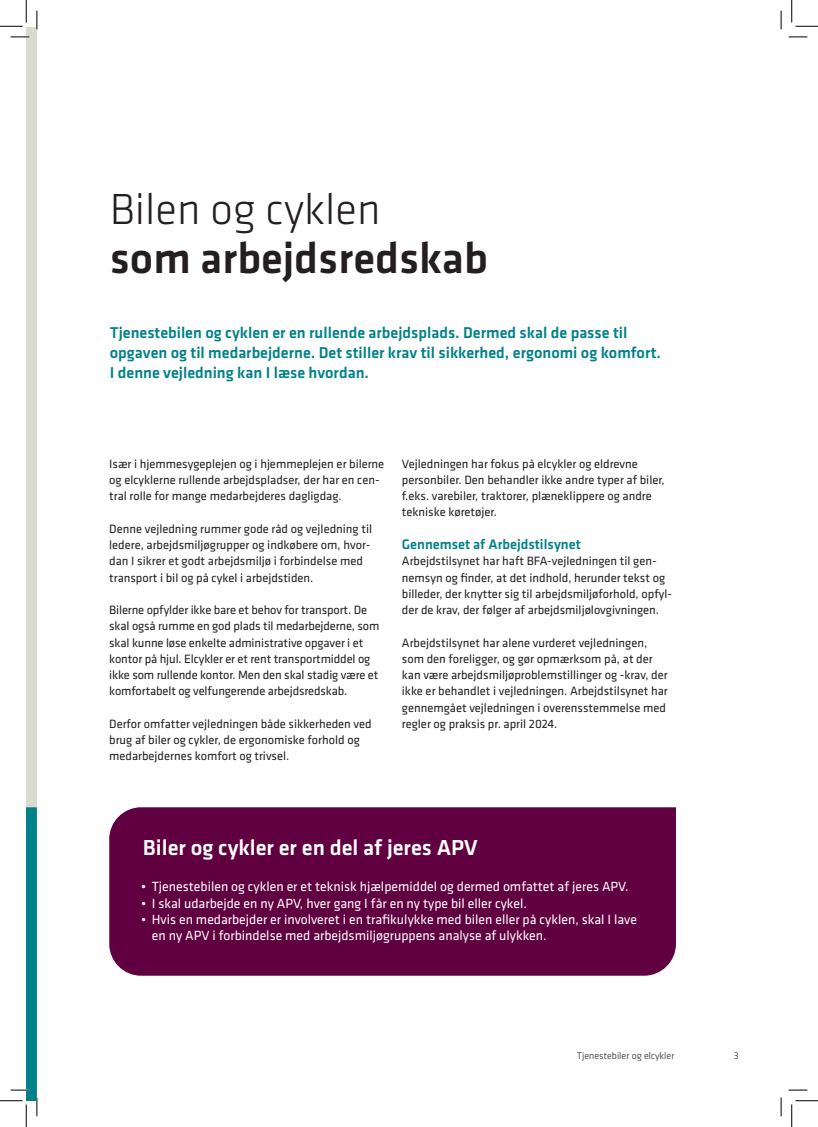
<style>
.page{position:relative;width:818px;height:1127px;background:#fff}
.page>*{position:absolute;margin:0;border:0;box-sizing:border-box;transform-origin:0 0}
.OS_36_light{font:500 45px "Klavika";color:#231f20}
.OS_36_light-2{font:300 45px "Klavika";color:#231f20}
.OS_18{font:500 22.5px "Klavika";color:#fff}
.UR{font:500 16.25px/20px "Klavika";color:#008189}
.MR_stor{font:500 14.38px "Klavika";color:#008189}
.t1{font:13.75px/16.2px "Klavika";color:#fff}
.Brød{font:12.5px/16.2px "Klavika";color:#231f20}
.t2{font:300 10px "Klavika";color:#231f20}
</style>
<div class="page">
<div style="left:26px;top:27px;width:11px;height:1072px;background:#dbdacf"></div>
<div style="left:109px;top:807px;width:567px;height:168px;background:#610040"></div>
<svg style="left:11px;top:36px;width:18px;height:2px"></svg>
<svg style="left:788px;top:36px;width:19px;height:2px"></svg>
<svg style="left:788px;top:1089px;width:19px;height:1px"></svg>
<svg style="left:36px;top:11px;width:2px;height:18px"></svg>
<svg style="left:780px;top:11px;width:2px;height:18px"></svg>
<svg style="left:780px;top:1097px;width:2px;height:18px"></svg>
<svg style="left:0;top:0;width:27px;height:27px"></svg>
<svg style="left:0;top:807px;width:38px;height:319px"></svg>
<svg style="left:791px;top:0;width:27px;height:27px"></svg>
<svg style="left:791px;top:1100px;width:27px;height:26px"></svg>
<p class="OS_36_light-2" style="left:110px;top:182px;width:272px">Bilen og cyklen</p>
<p class="OS_36_light" style="left:110px;top:227px;width:379px">som arbejdsredskab</p>
<p class="UR" style="left:110px;top:322px;width:553px">Tjenestebilen og cyklen er en rullende arbejdsplads. Dermed skal de passe til opgaven og til medarbejderne. Det stiller krav til sikkerhed, ergonomi og komfort.<br>I denne vejledning kan I læse hvordan.</p>
<p class="Brød" style="left:109px;top:455px;width:277px">Især i hjemmesygeplejen og i hjemmeplejen er bilerne og elcyklerne rullende arbejdspladser, der har en cen&shy;tral rolle for mange medarbejderes dagligdag.</p>
<p class="Brød" style="left:109px;top:520px;width:264px">Denne vejledning rummer gode råd og vejledning til ledere, arbejdsmiljøgrupper og indkøbere om, hvor&shy;dan I sikrer et godt arbejdsmiljø i forbindelse med transport i bil og på cykel i arbejdstiden.</p>
<p class="Brød" style="left:109px;top:601px;width:272px">Bilerne opfylder ikke bare et behov for transport. De skal også rumme en god plads til medarbejderne, som skal kunne løse enkelte administrative opgaver i et kontor på hjul. Elcykler er et rent transportmiddel og ikke som rullende kontor. Men den skal stadig være et komfortabelt og velfungerende arbejdsredskab.</p>
<p class="Brød" style="left:109px;top:715px;width:264px">Derfor omfatter vejledningen både sikkerheden ved brug af biler og cykler, de ergonomiske forhold og medarbejdernes komfort og trivsel.</p>
<p class="Brød" style="left:402px;top:455px;width:264px">Vejledningen har fokus på elcykler og eldrevne personbiler. Den behandler ikke andre typer af biler, f.eks. varebiler, traktorer, plæneklippere og andre tekniske køretøjer.</p>
<p class="MR_stor" style="left:402px;top:534px;width:180px">Gennemset af Arbejdstilsynet</p>
<p class="Brød" style="left:402px;top:552px;width:272px">Arbejdstilsynet har haft BFA-vejledningen til gen&shy;nemsyn og finder, at det indhold, herunder tekst og billeder, der knytter sig til arbejdsmiljøforhold, opfyl&shy;der de krav, der følger af arbejdsmiljølovgivningen.</p>
<p class="Brød" style="left:402px;top:633px;width:267px">Arbejdstilsynet har alene vurderet vejledningen, som den foreligger, og gør opmærksom på, at der kan være arbejdsmiljøproblemstillinger og -krav, der ikke er behandlet i vejledningen. Arbejdstilsynet har gennemgået vejledningen i overensstemmelse med regler og praksis pr. april 2024.</p>
<p class="OS_18" style="left:143px;top:832px;width:336px">Biler og cykler er en del af jeres APV</p>
<p class="t1" style="left:141px;top:878px;width:489px">• Tjenestebilen og cyklen er et teknisk hjælpemiddel og dermed omfattet af jeres APV.</p>
<p class="t1" style="left:141px;top:894px;width:387px">• I skal udarbejde en ny APV, hver gang I får en ny type bil eller cykel.</p>
<p class="t1" style="left:152px;top:910px;width:487px;text-indent:-11px">• Hvis en medarbejder er involveret i en trafikulykke med bilen eller på cyklen, skal I lave en ny APV i forbindelse med arbejdsmiljøgruppens analyse af ulykken.</p>
<p class="t2" style="left:577px;top:1048px;width:99px">Tjenestebiler og elcykler</p>
<p class="t2" style="left:734px;top:1048px;width:6px">3</p>
</div>
